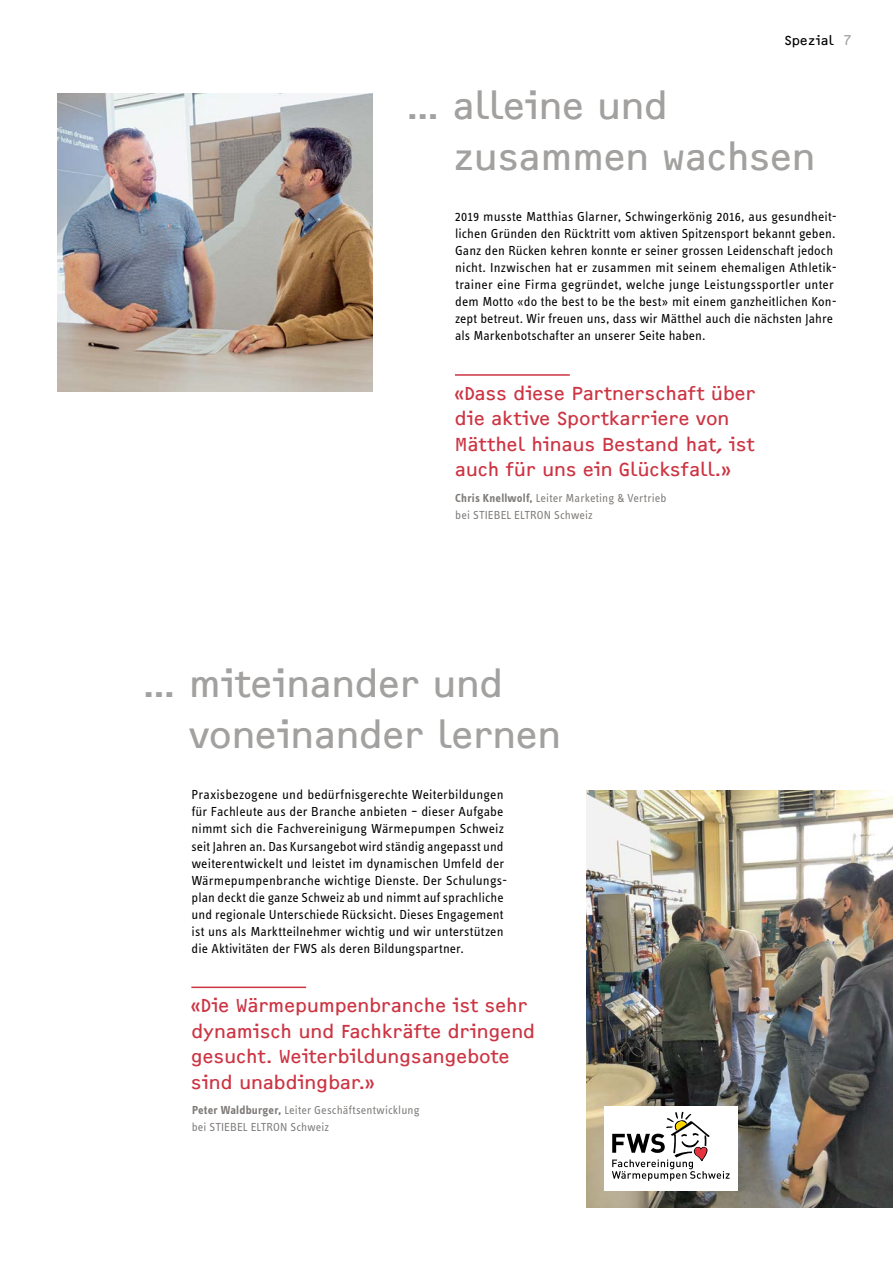
<style>
.page{position:relative;width:893px;height:1263px;background:#fff}
.page>*{position:absolute;margin:0;border:0;box-sizing:border-box;transform-origin:0 0}
._20_Headline{font:39px/51px "F2 FOCR Bczyk Com";letter-spacing:-.01em;color:#a2a19f}
._41_Quote{font:19.5px/25.5px "F2 FOCR Bczyk Com";letter-spacing:-.005em;color:#cc3443}
._30_Copy{font:13.5px/17px "STE Info Text";letter-spacing:.005em;color:#000}
._91_Rubrik{font:13.5px "F2 FOCR Bczyk Com";color:#000}
._40_Caption{font:12px/17px "STE Info Text";letter-spacing:.01em;color:#7f7c7a}
.s1{color:#a2a19f}
.s2{font-weight:700}
</style>
<div class="page">
<img style="left:57px;top:94px;width:315px;height:297px">
<img style="left:586px;top:791px;width:307px;height:417px">
<hr style="left:455px;top:374px;width:115px;height:2px;background:#cc3443">
<hr style="left:191px;top:986px;width:115px;height:2px;background:#cc3443">
<div style="left:604px;top:1106px;width:133px;height:84px;background:#fff"></div>
<svg style="left:612px;top:1112px;width:118px;height:69px"></svg>
<p class="_91_Rubrik" style="left:784px;top:32px;width:68px">Spezial <span class="s1">7</span></p>
<p class="_20_Headline" style="left:452px;top:81px;width:364px;text-indent:-46px">… alleine und zusammen wachsen</p>
<p class="_30_Copy" style="left:455px;top:208px;width:384px">2019 musste Matthias Glarner, Schwingerkönig 2016, aus gesundheit&shy;lichen Gründen den Rücktritt vom aktiven Spitzensport bekannt geben.<br>Ganz den Rücken kehren konnte er seiner grossen Leidenschaft jedoch nicht. Inzwischen hat er zusammen mit seinem ehemaligen Athletik&shy;trainer eine Firma gegründet, welche junge Leistungssportler unter dem Motto «do the best to be the best» mit einem ganzheitlichen Kon&shy;zept betreut. Wir freuen uns, dass wir Mätthel auch die nächsten Jahre als Markenbotschafter an unserer Seite haben.</p>
<p class="_41_Quote" style="left:454px;top:380px;width:303px">«Dass diese Partnerschaft über die aktive Sportkarriere von<br>Mätthel hinaus Bestand hat, ist auch für uns ein Glücksfall.»</p>
<p class="_40_Caption" style="left:455px;top:489px;width:213px"><span class="s2">Chris Knellwolf,</span> Leiter Marketing &amp; Vertrieb bei STIEBEL ELTRON Schweiz</p>
<p class="_20_Headline" style="left:189px;top:659px;width:374px;text-indent:-46px">… miteinander und voneinander lernen</p>
<p class="_30_Copy" style="left:192px;top:786px;width:317px">Praxisbezogene und bedürfnisgerechte Weiterbildungen für Fachleute aus der Branche anbieten – dieser Aufgabe nimmt sich die Fachvereinigung Wärmepumpen Schweiz seit Jahren an. Das Kursangebot wird ständig angepasst und weiterentwickelt und leistet im dynamischen Umfeld der Wärmepumpenbranche wichtige Dienste. Der Schulungs&shy;plan deckt die ganze Schweiz ab und nimmt auf sprachliche und regionale Unterschiede Rücksicht. Dieses Engagement ist uns als Marktteilnehmer wichtig und wir unterstützen die Aktivitäten der FWS als deren Bildungspartner.</p>
<p class="_41_Quote" style="left:191px;top:993px;width:346px">«Die Wärmepumpenbranche ist sehr dynamisch und Fachkräfte dringend gesucht. Weiterbildungsangebote sind unabdingbar.»</p>
<p class="_40_Caption" style="left:192px;top:1102px;width:230px"><span class="s2">Peter Waldburger,</span> Leiter Geschäftsentwicklung bei STIEBEL ELTRON Schweiz</p>
</div>
